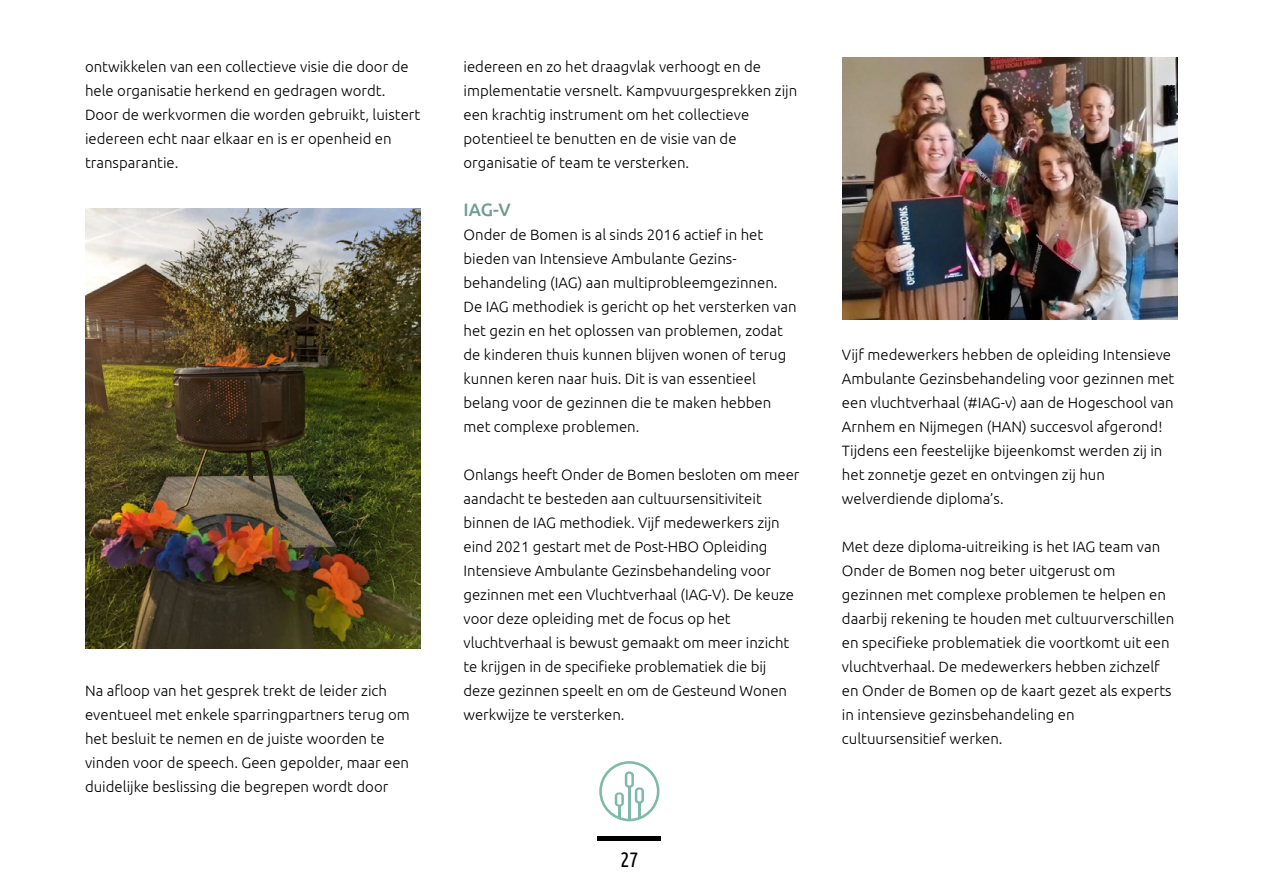
<style>
.page{position:relative;width:1263px;height:893px;background:#fff}
.page>*{position:absolute;margin:0;border:0;box-sizing:border-box;transform-origin:0 0}
.t1{font:21px "Ubuntu Condensed";color:#000}
.tussenkopje{font:500 18px "Ubuntu";color:#6d9f90}
.platte_tekst{font:300 15px/24px "Ubuntu";color:#000}
</style>
<div class="page">
<img style="left:85px;top:208px;width:336px;height:440px">
<img style="left:842px;top:57px;width:336px;height:263px">
<div style="left:597px;top:836px;width:64px;height:5px;background:#000"></div>
<svg style="left:599px;top:761px;width:60px;height:60px"></svg>
<p class="platte_tekst" style="left:85px;top:54px;width:337px">ontwikkelen van een collectieve visie die door de hele organisatie herkend en gedragen wordt.<br>Door de werkvormen die worden gebruikt, luistert iedereen echt naar elkaar en is er openheid en transparantie.</p>
<p class="platte_tekst" style="left:85px;top:678px;width:326px">Na afloop van het gesprek trekt de leider zich eventueel met enkele sparringpartners terug om het besluit te nemen en de juiste woorden te vinden voor de speech. Geen gepolder, maar een duidelijke beslissing die begrepen wordt door</p>
<p class="platte_tekst" style="left:463px;top:54px;width:335px">iedereen en zo het draagvlak verhoogt en de implementatie versnelt. Kampvuurgesprekken zijn een krachtig instrument om het collectieve potentieel te benutten en de visie van de organisatie of team te versterken.</p>
<p class="tussenkopje" style="left:463px;top:198px;width:49px">IAG-V</p>
<p class="platte_tekst" style="left:463px;top:222px;width:335px">Onder de Bomen is al sinds 2016 actief in het bieden van Intensieve Ambulante Gezins&shy;behandeling (IAG) aan multiprobleemgezinnen.<br>De IAG methodiek is gericht op het versterken van het gezin en het oplossen van problemen, zodat de kinderen thuis kunnen blijven wonen of terug kunnen keren naar huis. Dit is van essentieel belang voor de gezinnen die te maken hebben met complexe problemen.</p>
<p class="platte_tekst" style="left:463px;top:462px;width:337px">Onlangs heeft Onder de Bomen besloten om meer aandacht te besteden aan cultuursensitiviteit binnen de IAG methodiek. Vijf medewerkers zijn eind 2021 gestart met de Post-HBO Opleiding Intensieve Ambulante Gezinsbehandeling voor gezinnen met een Vluchtverhaal (IAG-V). De keuze voor deze opleiding met de focus op het vluchtverhaal is bewust gemaakt om meer inzicht te krijgen in de specifieke problematiek die bij deze gezinnen speelt en om de Gesteund Wonen werkwijze te versterken.</p>
<p class="platte_tekst" style="left:842px;top:342px;width:334px">Vijf medewerkers hebben de opleiding Intensieve Ambulante Gezinsbehandeling voor gezinnen met een vluchtverhaal (#IAG-v) aan de Hogeschool van Arnhem en Nijmegen (HAN) succesvol afgerond!<br>Tijdens een feestelijke bijeenkomst werden zij in het zonnetje gezet en ontvingen zij hun welverdiende diploma’s.</p>
<p class="platte_tekst" style="left:842px;top:534px;width:334px">Met deze diploma-uitreiking is het IAG team van Onder de Bomen nog beter uitgerust om gezinnen met complexe problemen te helpen en daarbij rekening te houden met cultuurverschillen en specifieke problematiek die voortkomt uit een vluchtverhaal. De medewerkers hebben zichzelf en Onder de Bomen op de kaart gezet als experts in intensieve gezinsbehandeling en cultuursensitief werken.</p>
<h1 class="t1" style="left:620px;top:846px;width:20px">27</h1>
</div>
